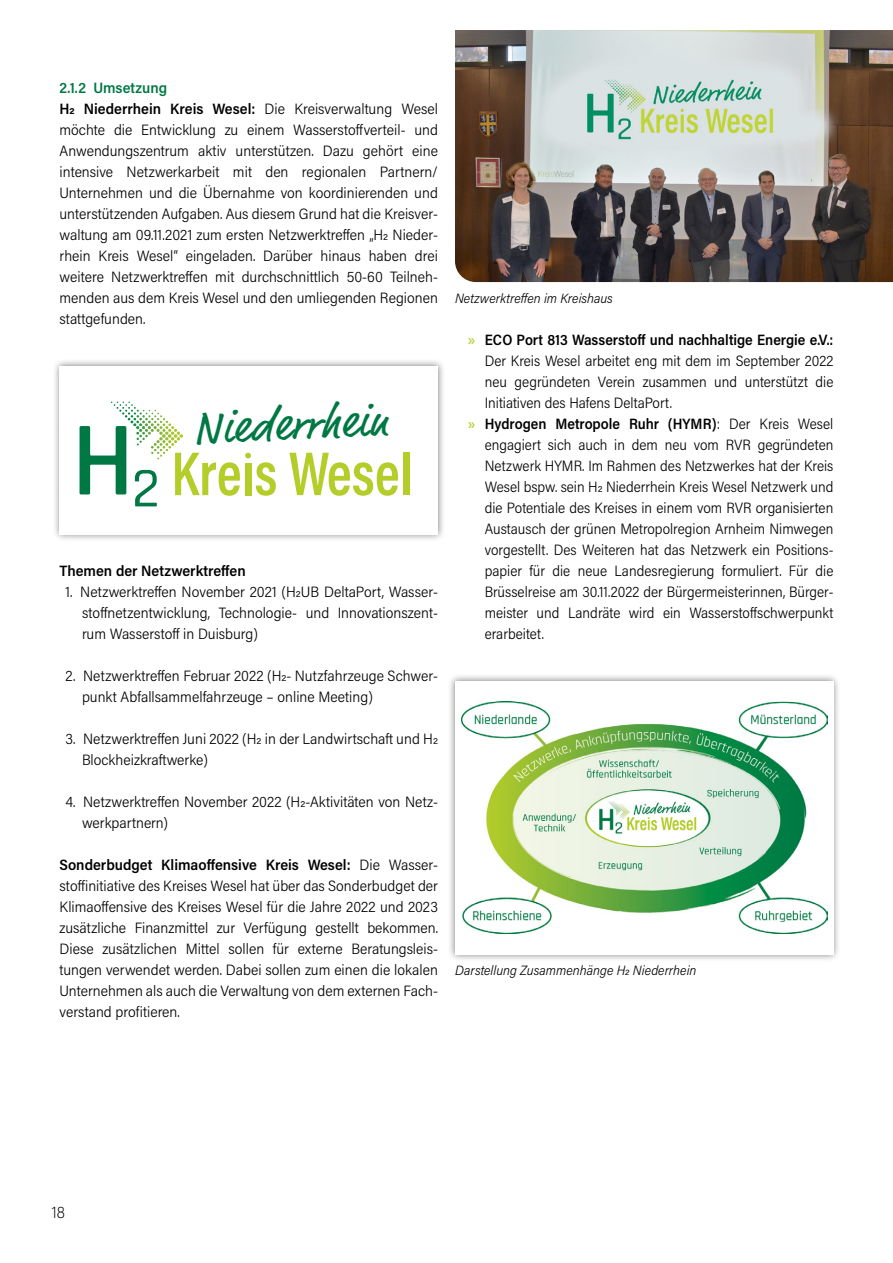
<style>
.page{position:relative;width:893px;height:1263px;background:#fff}
.page>*{position:absolute;margin:0;border:0;box-sizing:border-box;transform-origin:0 0}
.t1{font:44.55px "Market Pro";color:#007844}
.t2{font:200 16.5px "Acumin Pro Semi Cond";color:#000}
.Grundtext{font:300 15px/21px "Acumin Pro Semi Cond";color:#000;text-align:justify}
.Hervorhebung{font:600 15px "Acumin Pro Semi Cond";color:#000}
.t3{font:600 15px "Acumin Pro Semi Cond";color:#007844}
.Bildunterschrift{font:italic 300 13.5px "Acumin Pro Semi Cond";color:#000}
.s1{font-weight:600}
.s2{font-weight:600;color:#b4cd29}
</style>
<div class="page">
<div style="left:52px;top:358px;width:394px;height:184px;background:#000;opacity:.5"></div>
<div style="left:60px;top:366px;width:378px;height:168px;background:#fff"></div>
<svg style="left:289px;top:453px;width:109px;height:43px"></svg>
<div style="left:403px;top:453px;width:6px;height:42px;background:#b4cd29"></div>
<svg style="left:175px;top:453px;width:101px;height:43px"></svg>
<svg style="left:111px;top:402px;width:48px;height:13px"></svg>
<svg style="left:80px;top:426px;width:46px;height:68px"></svg>
<svg style="left:135px;top:470px;width:22px;height:36px"></svg>
<div style="left:447px;top:673px;width:394px;height:289px;background:#000;opacity:.5"></div>
<div style="left:455px;top:681px;width:378px;height:273px;background:#fff"></div>
<img style="left:461px;top:701px;width:366px;height:233px">
<img style="left:455px;top:30px;width:438px;height:252px">
<p class="t3" style="left:60px;top:77px;width:109px">2.1.2 Umsetzung</p>
<p class="Grundtext" style="left:60px;top:98px;width:380px"><span class="s1">H2 Niederrhein Kreis Wesel:</span> Die Kreisverwaltung Wesel möchte die Entwicklung zu einem Wasserstoffverteil- und Anwendungszentrum aktiv unterstützen. Dazu gehört eine intensive Netzwerkarbeit mit den regionalen Partnern/ Unternehmen und die Übernahme von koordinierenden und unterstützenden Aufgaben. Aus diesem Grund hat die Kreisver&shy;waltung am 09.11.2021 zum ersten Netzwerktreffen „H2 Nieder&shy;rhein Kreis Wesel“ eingeladen. Darüber hinaus haben drei weitere Netzwerktreffen mit durchschnittlich 50-60 Teilneh&shy;menden aus dem Kreis Wesel und den umliegenden Regionen stattgefunden.</p>
<p class="t1" style="left:192px;top:400px;width:196px;rotate:-3deg">Niederrhein</p>
<p class="Hervorhebung" style="left:60px;top:560px;width:188px">Themen der Netzwerktreffen</p>
<p class="Grundtext" style="left:82px;top:581px;width:357px;text-indent:-16px">1. Netzwerktreffen November 2021 (H2UB DeltaPort, Wasser&shy;stoffnetzentwicklung, Technologie- und Innovationszent&shy;rum Wasserstoff in Duisburg)</p>
<p class="Grundtext" style="left:82px;top:665px;width:357px;text-indent:-16px">2. Netzwerktreffen Februar 2022 (H2- Nutzfahrzeuge Schwer&shy;punkt Abfallsammelfahrzeuge – online Meeting)</p>
<p class="Grundtext" style="left:82px;top:728px;width:357px;text-indent:-16px">3. Netzwerktreffen Juni 2022 (H2 in der Landwirtschaft und H2<br>Blockheizkraftwerke)</p>
<p class="Grundtext" style="left:82px;top:791px;width:357px;text-indent:-16px">4. Netzwerktreffen November 2022 (H2-Aktivitäten von Netz&shy;werkpartnern)</p>
<p class="Grundtext" style="left:60px;top:854px;width:380px"><span class="s1">Sonderbudget Klimaoffensive Kreis Wesel:</span> Die Wasser&shy;stoffinitiative des Kreises Wesel hat über das Sonderbudget der Klimaoffensive des Kreises Wesel für die Jahre 2022 und 2023 zusätzliche Finanzmittel zur Verfügung gestellt bekommen.<br>Diese zusätzlichen Mittel sollen für externe Beratungsleis&shy;tungen verwendet werden. Dabei sollen zum einen die lokalen Unternehmen als auch die Verwaltung von dem externen Fach&shy;verstand profitieren.</p>
<p class="Bildunterschrift" style="left:455px;top:289px;width:159px">Netzwerktreffen im Kreishaus</p>
<p class="Grundtext" style="left:485px;top:329px;width:350px;text-indent:-17px"><span class="s2">»</span> <span class="s1">ECO Port 813 Wasserstoff und nachhaltige Energie e.V.:<br></span>Der Kreis Wesel arbeitet eng mit dem im September 2022 neu gegründeten Verein zusammen und unterstützt die Initiativen des Hafens DeltaPort.</p>
<p class="Grundtext" style="left:485px;top:413px;width:350px;text-indent:-17px"><span class="s2">»</span> <span class="s1">Hydrogen Metropole Ruhr (HYMR)</span>: Der Kreis Wesel engagiert sich auch in dem neu vom RVR gegründeten Netzwerk HYMR. Im Rahmen des Netzwerkes hat der Kreis Wesel bspw. sein H2 Niederrhein Kreis Wesel Netzwerk und die Potentiale des Kreises in einem vom RVR organisierten Austausch der grünen Metropolregion Arnheim Nimwegen vorgestellt. Des Weiteren hat das Netzwerk ein Positions&shy;papier für die neue Landesregierung formuliert. Für die Brüsselreise am 30.11.2022 der Bürgermeisterinnen, Bürger&shy;meister und Landräte wird ein Wasserstoffschwerpunkt erarbeitet.</p>
<p class="Bildunterschrift" style="left:455px;top:961px;width:243px">Darstellung Zusammenhänge H2 Niederrhein</p>
<p class="t2" style="left:52px;top:1201px;width:15px">18</p>
</div>
